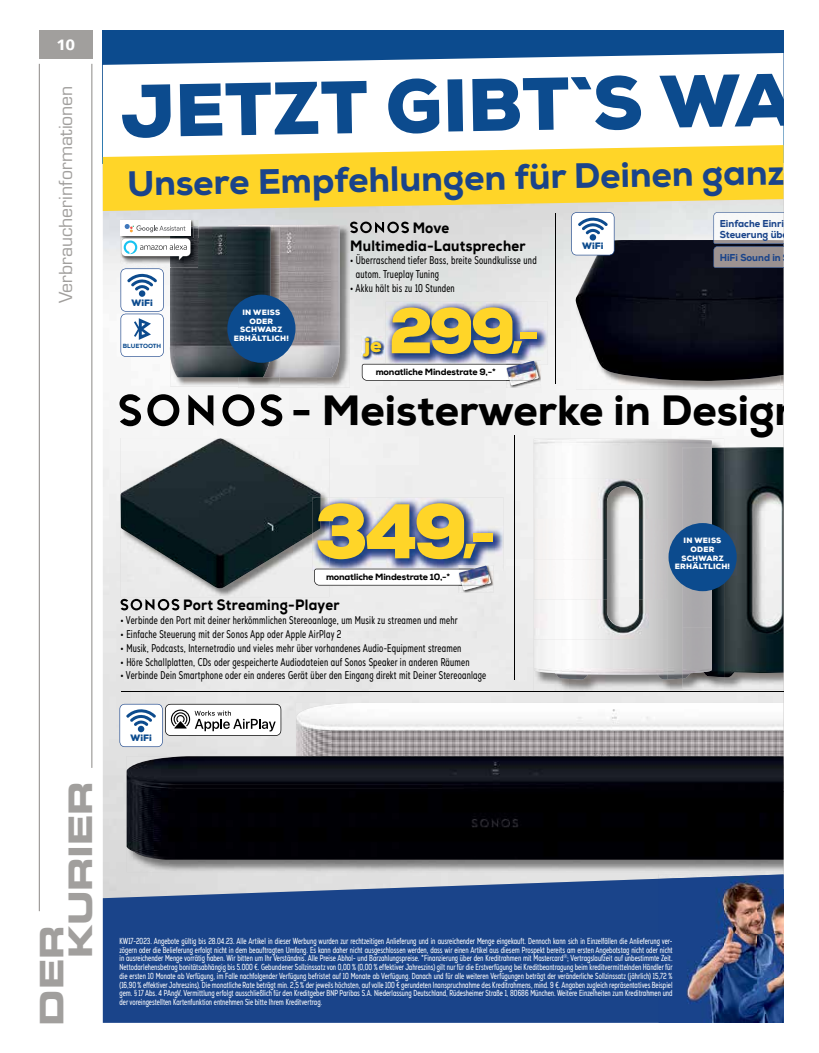
<style>
.page{position:relative;width:819px;height:1053px;background:#fff}
.page>*{position:absolute;margin:0;border:0;box-sizing:border-box;transform-origin:0 0}
.t1{font:75px "Euronics Price Font";color:#ffd528}
.t2{font:900 72.12px "Euronics";color:#0c4b8e}
.t3{font:62.5px "Euronics Price Font";color:#ffd528}
.t4{font:800 42.25px "Euronics";color:#000}
.t5{font:800 35.12px "Euronics";color:#1a448a}
.t6{font:32.5px/28.9px "Eurostile LT Std Bold Ex 2";letter-spacing:-.01em;color:#a19f9d}
.t7{font:19.12px "Euronics Price Font";color:#ffd528}
.t8{font:17.5px "Eurostile LT Std";color:#a19f9d}
.t9{font:800 15px/17.5px "Euronics";letter-spacing:.02em;color:#000;scale:.9 1}
.t10{font:900 15px "Syntax LT Std";color:#fff}
.t11{font:condensed 11.25px/13.8px "Euronics";letter-spacing:.02em;color:#000;scale:.9 1}
.t12{font:800 10px/11px "Euronics";color:#1a448a;scale:.95 1}
.t13{font:800 9.12px "Euronics";letter-spacing:-.02em;color:#000}
.t14{font:900 9px "Euronics";color:#0c4b8e}
.t15{font:condensed 8.75px/8.8px "Euronics";color:#fff;text-align:justify;scale:.9 1}
.t16{font:900 7.5px/8.5px "Euronics";letter-spacing:.025em;color:#fff;text-align:center}
.t17{font:800 6px "Euronics";color:#0c4b8e}
</style>
<div class="page">
<hr style="left:39px;top:64px;width:1px;height:847px;background:#8c8986">
<hr style="left:92px;top:64px;width:1px;height:703px;background:#8c8986">
<div style="left:39px;top:30px;width:53px;height:29px;background:#a19f9d"></div>
<div style="left:103px;top:30px;width:680px;height:133px;background:#0c4b8e"></div>
<img style="left:103px;top:211px;width:680px;height:663px">
<svg style="left:103px;top:874px;width:555px;height:148px;background:#2d5392"></svg>
<img style="left:658px;top:874px;width:125px;height:148px">
<img style="left:724px;top:889px;width:59px;height:133px">
<img style="left:296px;top:703px;width:487px;height:53px">
<img style="left:127px;top:859px;width:656px;height:13px">
<img style="left:127px;top:756px;width:656px;height:103px">
<img style="left:238px;top:225px;width:112px;height:162px">
<img style="left:238px;top:225px;width:102px;height:152px">
<img style="left:170px;top:377px;width:68px;height:9px">
<img style="left:238px;top:377px;width:41px;height:9px">
<img style="left:271px;top:227px;width:8px;height:72px">
<img style="left:271px;top:358px;width:8px;height:19px">
<img style="left:170px;top:226px;width:101px;height:151px">
<svg style="left:350px;top:221px;width:59px;height:12px"></svg>
<svg style="left:120px;top:268px;width:44px;height:89px"></svg>
<div style="left:139px;top:290px;width:6px;height:7px;background:#0c4b8e;border-radius:50%"></div>
<svg style="left:193px;top:220px;width:5px;height:6px"></svg>
<img style="left:193px;top:226px;width:5px;height:12px">
<img style="left:120px;top:220px;width:73px;height:23px">
<img style="left:170px;top:226px;width:23px;height:12px">
<div style="left:120px;top:220px;width:71px;height:15px;background:#fff"></div>
<svg style="left:125px;top:224px;width:60px;height:8px"></svg>
<img style="left:121px;top:260px;width:49px;height:7px">
<img style="left:170px;top:260px;width:28px;height:7px">
<svg style="left:121px;top:238px;width:77px;height:22px"></svg>
<img style="left:386px;top:302px;width:162px;height:63px">
<img style="left:506px;top:360px;width:35px;height:28px">
<img style="left:509px;top:365px;width:29px;height:20px">
<svg style="left:362px;top:361px;width:174px;height:19px"></svg>
<img style="left:509px;top:364px;width:27px;height:16px">
<img style="left:724px;top:677px;width:59px;height:12px">
<img style="left:724px;top:447px;width:59px;height:230px">
<img style="left:533px;top:439px;width:191px;height:252px">
<img style="left:533px;top:439px;width:134px;height:240px">
<img style="left:667px;top:439px;width:44px;height:120px">
<img style="left:667px;top:559px;width:15px;height:120px">
<img style="left:682px;top:672px;width:21px;height:6px">
<div style="left:682px;top:448px;width:29px;height:224px;background:#acaaac"></div>
<img style="left:120px;top:438px;width:209px;height:159px">
<img style="left:120px;top:438px;width:200px;height:150px">
<svg style="left:120px;top:599px;width:59px;height:11px"></svg>
<svg style="left:103px;top:53px;width:680px;height:92px;background:#eff3f7"></svg>
<svg style="left:103px;top:145px;width:680px;height:66px;background:#fbd94b"></svg>
<svg style="left:188px;top:394px;width:25px;height:32px"></svg>
<svg style="left:147px;top:394px;width:32px;height:32px"></svg>
<svg style="left:119px;top:394px;width:22px;height:32px"></svg>
<svg style="left:222px;top:394px;width:32px;height:32px"></svg>
<svg style="left:261px;top:394px;width:21px;height:32px"></svg>
<img style="left:576px;top:381px;width:207px;height:9px">
<svg style="left:780px;top:381px;width:3px;height:4px"></svg>
<img style="left:575px;top:240px;width:208px;height:141px">
<svg style="left:713px;top:212px;width:71px;height:56px"></svg>
<svg style="left:571px;top:212px;width:43px;height:43px"></svg>
<div style="left:589px;top:234px;width:7px;height:7px;background:#0c4b8e;border-radius:50%"></div>
<svg style="left:119px;top:703px;width:162px;height:44px"></svg>
<div style="left:138px;top:725px;width:6px;height:7px;background:#0c4b8e;border-radius:50%"></div>
<hr style="left:120px;top:691px;width:663px;height:1px;background:#000">
<hr style="left:514px;top:435px;width:1px;height:244px;background:#000">
<hr style="left:554px;top:213px;width:1px;height:170px;background:#000">
<img style="left:312px;top:497px;width:191px;height:74px">
<img style="left:312px;top:497px;width:9px;height:36px">
<img style="left:458px;top:565px;width:35px;height:27px">
<svg style="left:314px;top:568px;width:159px;height:17px"></svg>
<img style="left:458px;top:569px;width:1px;height:16px">
<img style="left:462px;top:571px;width:29px;height:19px">
<img style="left:474px;top:565px;width:14px;height:4px">
<img style="left:459px;top:569px;width:3px;height:16px">
<img style="left:473px;top:568px;width:14px;height:1px">
<img style="left:462px;top:569px;width:26px;height:16px">
<div style="left:668px;top:523px;width:68px;height:68px;background:#0c4b8e;border-radius:50%"></div>
<div style="left:227px;top:294px;width:68px;height:69px;background:#0c4b8e;border-radius:50%"></div>
<img style="left:362px;top:336px;width:22px;height:23px">
<p class="t10" style="left:56px;top:36px;width:20px">10</p>
<p class="t8" style="left:55px;top:303px;width:219px;rotate:-90deg">Verbraucherinformationen</p>
<p class="t6" style="left:37px;top:958px;width:179px;text-indent:-67px;rotate:-90deg">Der<br>Kurier</p>
<p class="t2" style="left:120px;top:64px;width:675px;rotate:-1deg">JETZT GIBT`S WA</p>
<p class="t5" style="left:127px;top:161px;width:684px;rotate:-1deg">U nsere Empfehlungen für D einen ganz p</p>
<p class="t14" style="left:131px;top:296px;width:23px">WiFi</p>
<p class="t17" style="left:123px;top:342px;width:40px">BLUETOOTH</p>
<p class="t16" style="left:234px;top:308px;width:57px">IN WEISS<br>ODER<br>SCHWARZ<br>ERHÄLTLICH!</p>
<p class="t9" style="left:350px;top:219px;width:197px;text-indent:63px">Move<br>Multimedia-Lautsprecher</p>
<p class="t11" style="left:356px;top:254px;width:202px;text-indent:-6px">• Überraschend tiefer Bass, breite Soundkulisse und autom. Trueplay Tuning</p>
<p class="t11" style="left:350px;top:281px;width:118px">• Akku hält bis zu 10 Stunden</p>
<p class="t3" style="left:391px;top:289px;width:149px">299,-</p>
<p class="t13" style="left:376px;top:366px;width:122px">monatliche Mindestrate 9,-*</p>
<p class="t7" style="left:364px;top:332px;width:19px">je</p>
<p class="t14" style="left:582px;top:240px;width:23px">WiFi</p>
<p class="t12" style="left:719px;top:218px;width:104px">Einfache Einrichtung<br>Steuerung über die S</p>
<p class="t12" style="left:719px;top:251px;width:106px">HiFi Sound in Studioq</p>
<p class="t4" style="left:291px;top:383px;width:511px">- Meisterwerke in Design</p>
<p class="t1" style="left:317px;top:481px;width:180px">349,-</p>
<p class="t13" style="left:326px;top:571px;width:126px">monatliche Mindestrate 10,-*</p>
<p class="t16" style="left:675px;top:536px;width:57px">IN WEISS<br>ODER<br>SCHWARZ<br>ERHÄLTLICH!</p>
<p class="t9" style="left:183px;top:596px;width:175px">Port Streaming-Player</p>
<p class="t11" style="left:120px;top:613px;width:376px">• Verbinde den Port mit deiner herkömmlichen Stereoanlage, um Musik zu streamen und mehr</p>
<p class="t11" style="left:120px;top:627px;width:247px">• Einfache Steuerung mit der Sonos App oder Apple AirPlay 2</p>
<p class="t11" style="left:120px;top:641px;width:380px">• Musik, Podcasts, Internetradio und vieles mehr über vorhandenes Audio-Equipment streamen</p>
<p class="t11" style="left:120px;top:654px;width:389px">• Höre Schallplatten, CDs oder gespeicherte Audiodateien auf Sonos Speaker in anderen Räumen</p>
<p class="t11" style="left:120px;top:668px;width:408px">• Verbinde Dein Smartphone oder ein anderes Gerät über den Eingang direkt mit Deiner Stereoanlage</p>
<p class="t14" style="left:130px;top:731px;width:23px">WiFi</p>
<p class="t15" style="left:119px;top:936px;width:616px">KW17-2023. Angebote gültig bis 28.04.23. Alle Artikel in dieser Werbung wurden zur rechtzeitigen Anlieferung und in ausreichender Menge eingekauft. Dennoch kann sich in Einzelfällen die Anlieferung ver&shy;zögern oder die Belieferung erfolgt nicht in dem beauftragten Umfang. Es kann daher nicht ausgeschlossen werden, dass wir einen Artikel aus diesem Prospekt bereits am ersten Angebotstag nicht oder nicht in ausreichender Menge vorrätig haben. Wir bitten um Ihr Verständnis. Alle Preise Abhol- und Barzahlungspreise. *Finanzierung über den Kreditrahmen mit Mastercard<sup>®</sup>; Vertragslaufzeit auf unbestimmte Zeit.<br>Nettodarlehensbetrag bonitätsabhängig bis 5.000 €. Gebundener Sollzinssatz von 0,00 % (0,00 % effektiver Jahreszins) gilt nur für die Erstverfügung bei Kreditbeantragung beim kreditvermittelnden Händler für die ersten 10 Monate ab Verfügung, im Falle nachfolgender Verfügung befristet auf 10 Monate ab Verfügung. Danach und für alle weiteren Verfügungen beträgt der veränderliche Sollzinssatz (jährlich) 15,72 % (16,90 % effektiver Jahreszins). Die monatliche Rate beträgt min. 2,5 % der jeweils höchsten, auf volle 100 € gerundeten Inanspruchnahme des Kreditrahmens, mind. 9 €. Angaben zugleich repräsentatives Beispiel gem. § 17 Abs. 4 PAngV. Vermittlung erfolgt ausschließlich für den Kreditgeber BNP Paribas S.A. Niederlassung Deutschland, Rüdesheimer Straße 1, 80686 München. Weitere Einzelheiten zum Kreditrahmen und der voreingestellten Kartenfunktion entnehmen Sie bitte Ihrem Kreditvertrag.</p>
</div>
